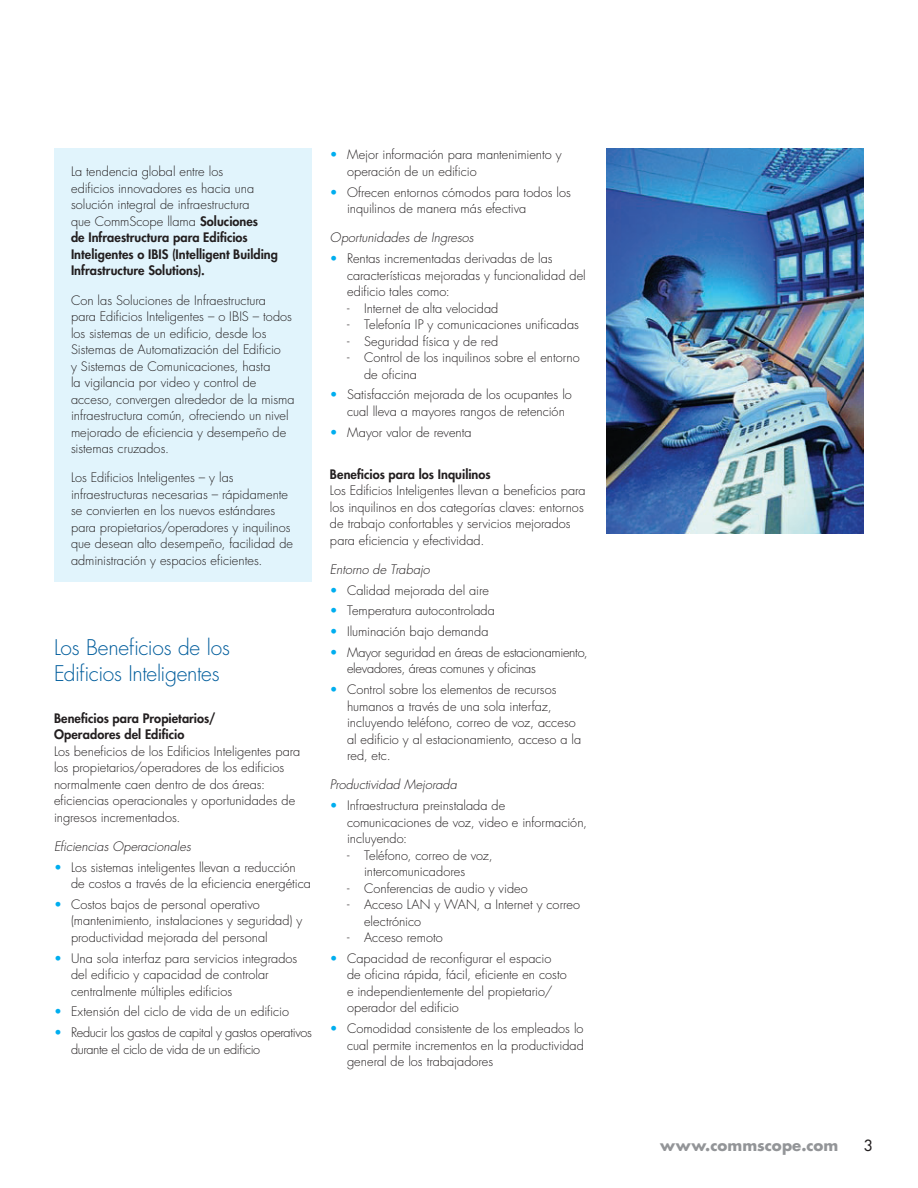
<style>
.page{position:relative;width:918px;height:1188px;background:#fff}
.page>*{position:absolute;margin:0;border:0;box-sizing:border-box;transform-origin:0 0}
.t1{font:300 21px/25.5px "Futura Std";letter-spacing:-.01em;color:#005d9c}
.t2{font:700 15px "Futura Std";letter-spacing:.005em;color:#939598}
.t3{font:500 15px "Futura Std";color:#231f20}
.t4{font:300 12.75px/16.5px "Futura Std";color:#231f20}
.t5{font:italic 300 12.75px "Futura Std";color:#231f20}
.t6{font:800 12.75px/16.5px "Futura Std";letter-spacing:.005em;color:#231f20}
.t7{font:300 12.75px/16.5px "Futura Std";letter-spacing:-.025em;color:#231f20}
.t8{font:300 12.75px/16.5px "Futura Std";letter-spacing:-.02em;color:#231f20}
.s1{font-weight:800}
.s2{color:#00aeef}
</style>
<div class="page">
<div style="left:54px;top:149px;width:258px;height:433px;background:#e1f4fc"></div>
<img style="left:606px;top:149px;width:258px;height:384px">
<p class="t4" style="left:71px;top:164px;width:209px">La tendencia global entre los<br>edificios innovadores es hacia una solución integral de infraestructura<br>que CommScope llama <span class="s1">Soluciones<br>de Infraestructura para Edificios Inteligentes o IBIS (Intelligent Building Infrastructure Solutions).</span></p>
<p class="t4" style="left:71px;top:292px;width:225px">Con las Soluciones de Infraestructura<br>para Edificios Inteligentes – o IBIS – todos los sistemas de un edificio, desde los Sistemas de Automatización del Edificio<br>y Sistemas de Comunicaciones, hasta<br>la vigilancia por video y control de acceso, convergen alrededor de la misma infraestructura común, ofreciendo un nivel mejorado de eficiencia y desempeño de sistemas cruzados.</p>
<p class="t4" style="left:71px;top:470px;width:224px">Los Edificios Inteligentes – y las infraestructuras necesarias – rápidamente se convierten en los nuevos estándares para propietarios/operadores y inquilinos que desean alto desempeño, facilidad de administración y espacios eficientes.</p>
<h1 class="t1" style="left:54px;top:635px;width:177px">Los Beneficios de los<br>Edificios Inteligentes</h1>
<p class="t6" style="left:54px;top:710px;width:163px">Beneficios para Propietarios/<br>Operadores del Edificio</p>
<p class="t4" style="left:54px;top:743px;width:248px">Los beneficios de los Edificios Inteligentes para los propietarios/operadores de los edificios normalmente caen dentro de dos áreas: eficiencias operacionales y oportunidades de ingresos incrementados.</p>
<p class="t5" style="left:54px;top:839px;width:138px">Eficiencias Operacionales</p>
<p class="t4" style="left:71px;top:859px;width:242px;text-indent:-17px"><span class="s2">•</span> Los sistemas inteligentes llevan a reducción de costos a través de la eficiencia energética</p>
<p class="t4" style="left:71px;top:896px;width:233px;text-indent:-17px"><span class="s2">•</span> Costos bajos de personal operativo (mantenimiento, instalaciones y seguridad) y productividad mejorada del personal</p>
<p class="t4" style="left:71px;top:950px;width:228px;text-indent:-17px"><span class="s2">•</span> Una sola interfaz para servicios integrados del edificio y capacidad de controlar centralmente múltiples edificios</p>
<p class="t4" style="left:54px;top:1004px;width:237px"><span class="s2">•</span> Extensión del ciclo de vida de un edificio</p>
<p class="t7" style="left:71px;top:1025px;width:242px;text-indent:-17px"><span class="s2">•</span> Reducir los gastos de capital y gastos operativos durante el ciclo de vida de un edificio</p>
<p class="t4" style="left:347px;top:147px;width:216px;text-indent:-17px"><span class="s2">•</span> Mejor información para mantenimiento y operación de un edificio</p>
<p class="t4" style="left:347px;top:184px;width:225px;text-indent:-17px"><span class="s2">•</span> Ofrecen entornos cómodos para todos los inquilinos de manera más efectiva</p>
<p class="t5" style="left:330px;top:230px;width:145px">Oportunidades de Ingresos</p>
<p class="t4" style="left:347px;top:251px;width:240px;text-indent:-17px"><span class="s2">•</span> Rentas incrementadas derivadas de las características mejoradas y funcionalidad del edificio tales como:</p>
<p class="t4" style="left:347px;top:300px;width:153px">- Internet de alta velocidad</p>
<p class="t4" style="left:347px;top:317px;width:233px">- Telefonía IP y comunicaciones unificadas</p>
<p class="t4" style="left:347px;top:333px;width:153px">- Seguridad física y de red</p>
<p class="t4" style="left:364px;top:350px;width:217px;text-indent:-17px">- Control de los inquilinos sobre el entorno de oficina</p>
<p class="t4" style="left:347px;top:387px;width:226px;text-indent:-17px"><span class="s2">•</span> Satisfacción mejorada de los ocupantes lo cual lleva a mayores rangos de retención</p>
<p class="t4" style="left:330px;top:424px;width:143px"><span class="s2">•</span> Mayor valor de reventa</p>
<p class="t6" style="left:330px;top:466px;width:162px">Beneficios para los Inquilinos</p>
<p class="t4" style="left:330px;top:483px;width:257px">Los Edificios Inteligentes llevan a beneficios para los inquilinos en dos categorías claves: entornos de trabajo confortables y servicios mejorados para eficiencia y efectividad.</p>
<p class="t5" style="left:330px;top:562px;width:101px">Entorno de Trabajo</p>
<p class="t4" style="left:330px;top:582px;width:160px"><span class="s2">•</span> Calidad mejorada del aire</p>
<p class="t4" style="left:330px;top:603px;width:167px"><span class="s2">•</span> Temperatura autocontrolada</p>
<p class="t4" style="left:330px;top:624px;width:160px"><span class="s2">•</span> Iluminación bajo demanda</p>
<p class="t8" style="left:347px;top:644px;width:242px;text-indent:-17px"><span class="s2">•</span> Mayor seguridad en áreas de estacionamiento, elevadores, áreas comunes y oficinas</p>
<p class="t4" style="left:347px;top:682px;width:236px;text-indent:-17px"><span class="s2">•</span> Control sobre los elementos de recursos humanos a través de una sola interfaz, incluyendo teléfono, correo de voz, acceso al edificio y al estacionamiento, acceso a la red, etc.</p>
<p class="t5" style="left:330px;top:777px;width:128px">Productividad Mejorada</p>
<p class="t4" style="left:347px;top:798px;width:242px;text-indent:-17px"><span class="s2">•</span> Infraestructura preinstalada de comunicaciones de voz, video e información, incluyendo:</p>
<p class="t4" style="left:364px;top:847px;width:130px;text-indent:-17px">- Teléfono, correo de voz, intercomunicadores</p>
<p class="t4" style="left:347px;top:880px;width:182px">- Conferencias de audio y video</p>
<p class="t4" style="left:364px;top:897px;width:218px;text-indent:-17px">- Acceso LAN y WAN, a Internet y correo electrónico</p>
<p class="t4" style="left:347px;top:930px;width:97px">- Acceso remoto</p>
<p class="t4" style="left:347px;top:950px;width:221px;text-indent:-17px"><span class="s2">•</span> Capacidad de reconfigurar el espacio de oficina rápida, fácil, eficiente en costo e independientemente del propietario/ operador del edificio</p>
<p class="t4" style="left:347px;top:1021px;width:238px;text-align:justify;text-indent:-17px"><span class="s2">•</span> Comodidad consistente de los empleados lo cual permite incrementos en la productividad general de los trabajadores</p>
<p class="t2" style="left:660px;top:1135px;width:180px">www.commscope.com</p>
<p class="t3" style="left:864px;top:1136px;width:10px">3</p>
</div>
